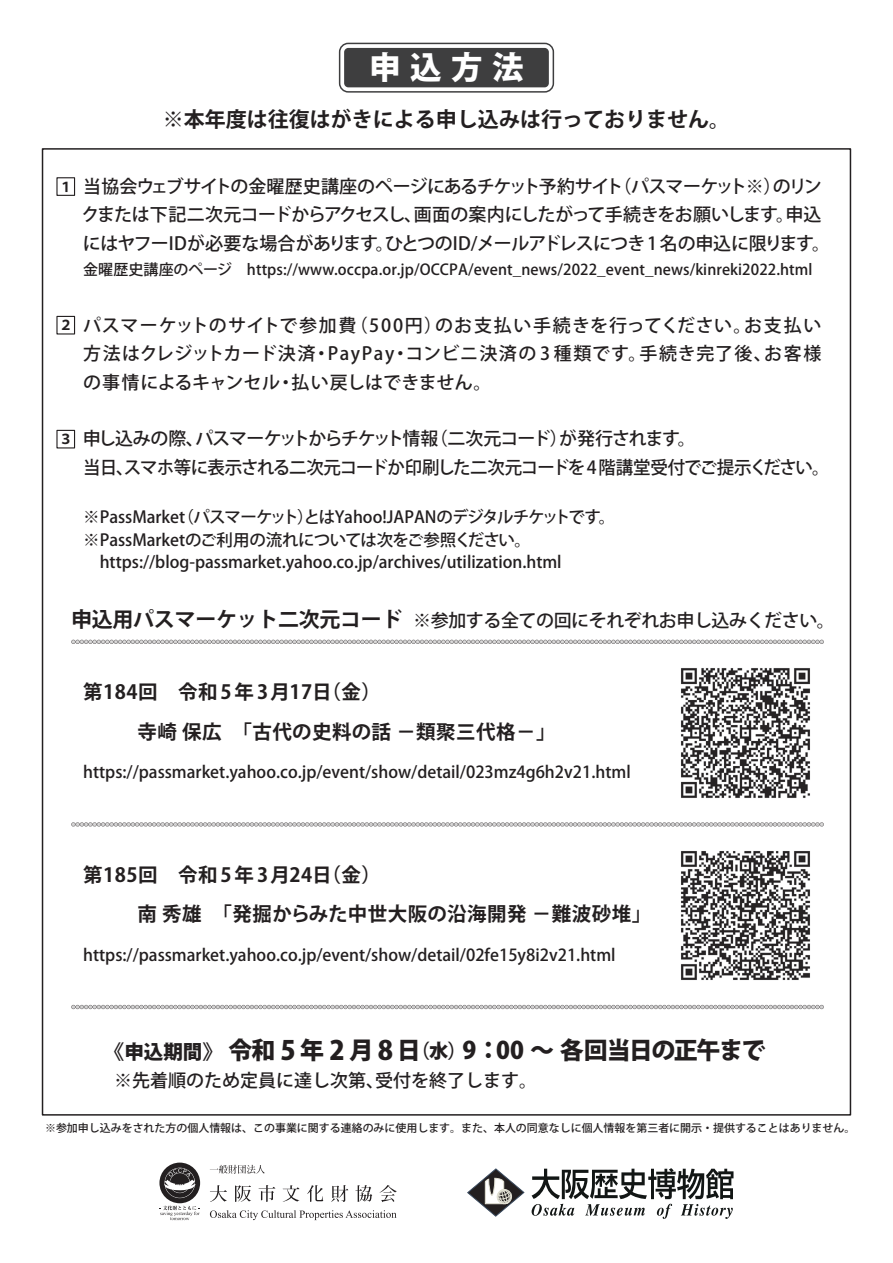
<style>
.page{position:relative;width:893px;height:1263px;background:#fff}
.page>*{position:absolute;margin:0;border:0;box-sizing:border-box;transform-origin:0 0}
.t1{font:800 31.5px "Koz Go Pr 6 N";color:#fff}
.t2{font:800 24px "Koz Go Pr 6 N";letter-spacing:-.055em;color:#231f20}
.t3{font:700 21px "Koz Go Pr 6 N";color:#231f20}
.t4{font:700 19.5px/39.6px "Koz Go Pr 6 N";letter-spacing:.025em;color:#231f20}
.t5{font:500 18px/28.5px "Koz Go Pro";letter-spacing:-.025em;color:#231f20}
.t6{font:500 18px/28.5px "Koz Go Pro";letter-spacing:-.06em;color:#231f20}
.t7{font:500 18px "Koz Go Pro";color:#231f20}
.t8{font:500 16.5px/22.5px "Koz Go Pro";color:#231f20}
.t9{font:500 16.5px "Koz Go Pr 6 N";color:#231f20}
.t10{font:500 15px "Koz Go Pro";letter-spacing:.005em;color:#231f20}
.t11{font:700 13.5px "Koz Go Pro";color:#231f20}
.t12{font:500 10.95px "Koz Go Pro";color:#231f20}
.s1{font-size:19.5px}
.s2{font-size:26.4px}
.s3{font-family:"Koz Go Pro";font-weight:700;font-size:19.2px}
.s4{font-size:19.2px}
</style>
<div class="page">
<div style="left:339px;top:43px;width:215px;height:50px;border:10px solid #3e3e3f;border-radius:4px"></div>
<div style="left:340px;top:44px;width:213px;height:47px;border:8px solid #fff;border-radius:4px"></div>
<div style="left:344px;top:48px;width:205px;height:39px;background:#3e3e3f;border-radius:4px"></div>
<div style="left:56px;top:177px;width:19px;height:19px;border:1px solid #231f20"></div>
<div style="left:56px;top:316px;width:19px;height:18px;border:1px solid #231f20"></div>
<div style="left:56px;top:430px;width:19px;height:18px;border:1px solid #231f20"></div>
<svg style="left:210px;top:1185px;width:17px;height:17px"></svg>
<svg style="left:235px;top:1185px;width:16px;height:17px"></svg>
<svg style="left:259px;top:1185px;width:16px;height:17px"></svg>
<svg style="left:283px;top:1185px;width:16px;height:17px"></svg>
<svg style="left:307px;top:1185px;width:16px;height:17px"></svg>
<svg style="left:331px;top:1185px;width:17px;height:17px"></svg>
<svg style="left:355px;top:1185px;width:17px;height:17px"></svg>
<svg style="left:379px;top:1185px;width:18px;height:17px"></svg>
<svg style="left:210px;top:1210px;width:187px;height:10px"></svg>
<svg style="left:217px;top:1165px;width:48px;height:9px"></svg>
<svg style="left:159px;top:1162px;width:41px;height:58px"></svg>
<img style="left:681px;top:668px;width:129px;height:130px">
<img style="left:681px;top:851px;width:129px;height:129px">
<svg style="left:532px;top:1168px;width:201px;height:51px"></svg>
<svg style="left:467px;top:1168px;width:58px;height:49px"></svg>
<svg style="left:71px;top:640px;width:753px;height:4px;background:#b9b8b8"></svg>
<svg style="left:71px;top:822px;width:753px;height:4px;background:#bfbebe"></svg>
<svg style="left:71px;top:1005px;width:753px;height:4px;background:#b8b7b7"></svg>
<h1 class="t1" style="left:369px;top:49px;width:156px">申込方法</h1>
<p class="t3" style="left:163px;top:108px;width:568px">※本年度は往復はがきによる申し込みは行っておりません。</p>
<p class="t11" style="left:59px;top:178px;width:15px">１</p>
<p class="t5" style="left:82px;top:173px;width:750px">当協会ウェブサイトの金曜歴史講座のページにあるチケット予約サイト（パスマーケット※）のリンクまたは下記二次元コードからアクセスし、画面の案内にしたがって手続きをお願いします。申込にはヤフーIDが必要な場合があります。ひとつのID/メールアドレスにつき1 名の申込に限ります。</p>
<p class="t10" style="left:83px;top:260px;width:731px">金曜歴史講座のページ　https://www.occpa.or.jp/OCCPA/event_news/2022_event_news/kinreki2022.html</p>
<p class="t11" style="left:59px;top:317px;width:15px">２</p>
<p class="t11" style="left:59px;top:431px;width:15px">３</p>
<p class="t5" style="left:83px;top:312px;width:740px;text-align:justify">パスマーケットのサイトで参加費（500円）のお支払い手続きを行ってください。お支払い方法はクレジットカード決済・PayPay・コンビニ決済の 3 種類です。手続き完了後、お客様の事情によるキャンセル・払い戻しはできません。</p>
<p class="t6" style="left:83px;top:425px;width:748px">申し込みの際、パスマーケットからチケット情報（二次元コード）が発行されます。<br>当日、スマホ等に表示される二次元コードか印刷した二次元コードを4 階講堂受付でご提示ください。</p>
<p class="t8" style="left:83px;top:507px;width:534px">※PassMarket（パスマーケット）とはYahoo!JAPANのデジタルチケットです。※PassMarketのご利用の流れについては次をご参照ください。　https://blog-passmarket.yahoo.co.jp/archives/utilization.html</p>
<p class="t3" style="left:71px;top:608px;width:333px">申込用パスマーケット二次元コード</p>
<p class="t5" style="left:413px;top:607px;width:423px">※参加する全ての回にそれぞれお申し込みください。</p>
<p class="t4" style="left:138px;top:673px;width:420px;text-indent:-54px">第184回　令和5年3月17日（金）<br>寺崎 保広　「古代の史料の話 －類聚三代格－」</p>
<p class="t9" style="left:83px;top:763px;width:549px">https://passmarket.yahoo.co.jp/event/show/detail/023mz4g6h2v21.html</p>
<p class="t4" style="left:138px;top:855px;width:515px;text-indent:-54px">第185回　令和5年3月24日（金）<br>南 秀雄　「発掘からみた中世大阪の沿海開発 －難波砂堆」</p>
<p class="t9" style="left:83px;top:945px;width:534px">https://passmarket.yahoo.co.jp/event/show/detail/02fe15y8i2v21.html</p>
<h2 class="t2" style="left:105px;top:1037px;width:662px"><span class="s1">《申込期間》</span>令和 <span class="s2">5</span> 年 <span class="s2">2</span> 月 <span class="s2">8</span>日<span class="s3">（</span><span class="s4">水</span><span class="s3">）</span>9：00 ～各回当日の正午まで</h2>
<p class="t7" style="left:114px;top:1068px;width:425px">※先着順のため定員に達し次第、受付を終了します。</p>
<p class="t12" style="left:45px;top:1121px;width:812px">※参加申し込みをされた方の個人情報は、この事業に関する連絡のみに使用します。また、本人の同意なしに個人情報を第三者に開示・提供することはありません。</p>
</div>
